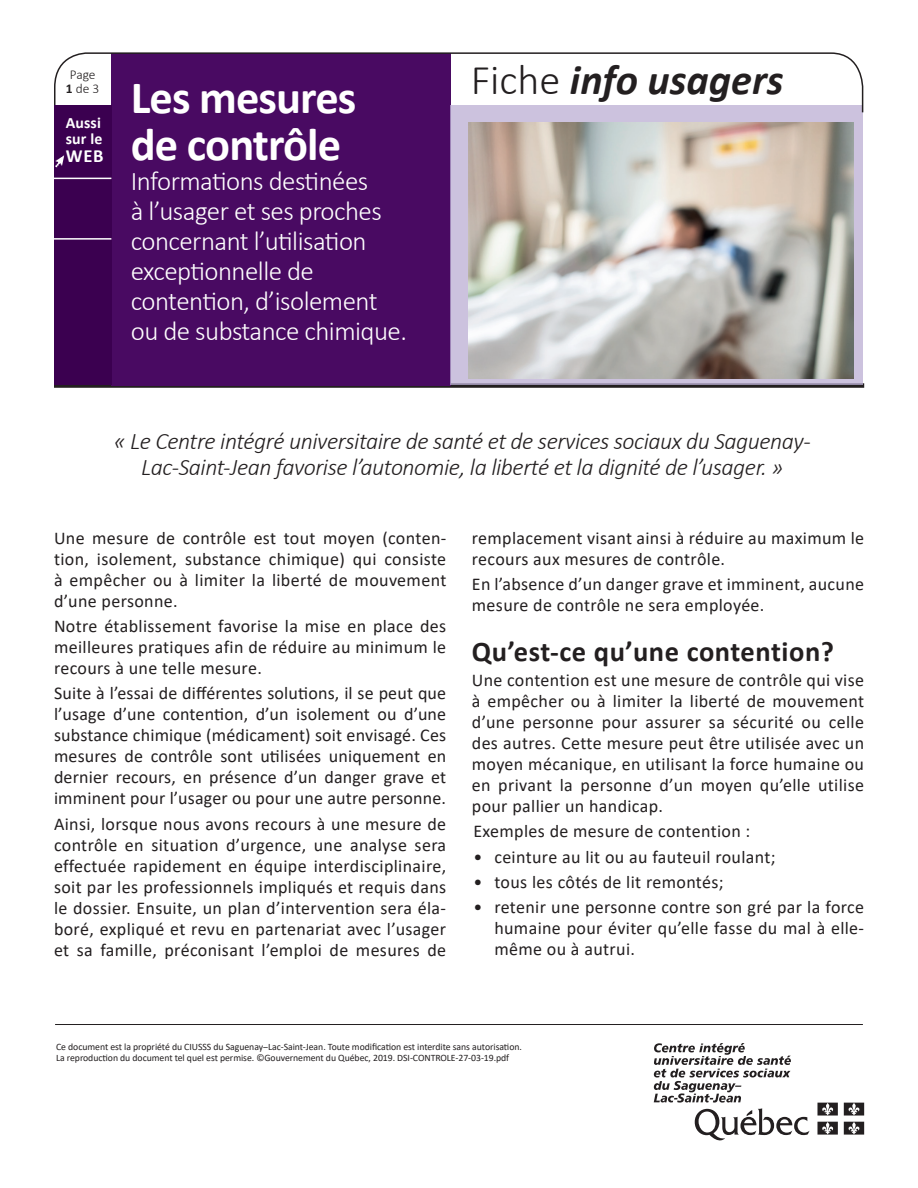
<style>
.page{position:relative;width:918px;height:1188px;background:#fff}
.page>*{position:absolute;margin:0;border:0;box-sizing:border-box;transform-origin:0 0}
.t1{font:700 46.5px/46.7px "Calibri";letter-spacing:-.02em;color:#fff}
.t2{font:italic 700 42.3px "Calibri";color:#231f20}
.t3{font:700 28.5px "Calibri";letter-spacing:.02em;color:#231f20}
.t4{font:300 27px/30px "Calibri";letter-spacing:-.02em;color:#fff}
.t5{font:italic 300 23.85px/26.5px "Calibri";letter-spacing:-.02em;color:#231f20;text-align:center}
.t6{font:700 18.6px "Calibri";color:#fff}
.t7{font:18px/21px "Calibri";letter-spacing:.02em;color:#231f20;text-align:justify}
.t8{font:700 15.9px/15.9px "Calibri";letter-spacing:.01em;color:#fff}
.t9{font:300 13.5px/13.5px "Calibri";letter-spacing:-.005em;color:#231f20}
.t10{font:9.75px/10.5px "Calibri";letter-spacing:-.005em;color:#231f20}
.s1{font-weight:700}
.s2{font-weight:300;font-style:normal}
</style>
<div class="page">
<div style="left:54px;top:383px;width:810px;height:5px;background:#231f20"></div>
<div style="left:111px;top:53px;width:339px;height:333px;background:#490a62"></div>
<svg style="left:450px;top:114px;width:413px;height:271px;background:#c5bbd6"></svg>
<svg style="left:54px;top:52px;width:810px;height:62px"></svg>
<img style="left:469px;top:122px;width:384px;height:256px">
<div style="left:54px;top:105px;width:57px;height:280px;background:#3b0050"></div>
<svg style="left:55px;top:156px;width:9px;height:11px"></svg>
<hr style="left:48px;top:178px;width:63px;height:1px;background:#fff">
<hr style="left:48px;top:238px;width:63px;height:2px;background:#fff">
<svg style="left:654px;top:1043px;width:156px;height:98px"></svg>
<svg style="left:817px;top:1103px;width:21px;height:13px"></svg>
<svg style="left:844px;top:1103px;width:20px;height:13px"></svg>
<svg style="left:817px;top:1122px;width:21px;height:13px"></svg>
<svg style="left:844px;top:1122px;width:20px;height:13px"></svg>
<hr style="left:55px;top:1024px;width:808px;height:1px;background:#231f20">
<p class="t9" style="left:66px;top:68px;width:35px">Page<br><span class="s1">1</span> de 3</p>
<p class="t8" style="left:66px;top:115px;width:38px">Aussi sur le</p>
<p class="t6" style="left:66px;top:143px;width:39px">WEB</p>
<h1 class="t1" style="left:131px;top:74px;width:227px">Les mesures de contrôle</h1>
<h3 class="t4" style="left:131px;top:166px;width:278px">Informations destinées<br>à l’usager et ses proches concernant l’utilisation exceptionnelle de contention, d’isolement ou de substance chimique.</h3>
<h2 class="t2" style="left:471px;top:51px;width:314px"><span class="s2">Fiche</span> info usagers</h2>
<h3 class="t5" style="left:114px;top:428px;width:698px">« Le Centre intégré universitaire de santé et de services sociaux du Saguenay-<br>Lac-Saint-Jean favorise l’autonomie, la liberté et la dignité de l’usager. »</h3>
<p class="t7" style="left:54px;top:527px;width:394px">Une mesure de contrôle est tout moyen (conten&shy;tion, isolement, substance chimique) qui consiste à empêcher ou à limiter la liberté de mouvement d’une personne.</p>
<p class="t7" style="left:54px;top:615px;width:394px">Notre établissement favorise la mise en place des meilleures pratiques afin de réduire au minimum le recours à une telle mesure.</p>
<p class="t7" style="left:54px;top:682px;width:394px">Suite à l’essai de différentes solutions, il se peut que l’usage d’une contention, d’un isolement ou d’une substance chimique (médicament) soit envisagé. Ces mesures de contrôle sont utilisées uniquement en dernier recours, en présence d’un danger grave et imminent pour l’usager ou pour une autre personne.</p>
<p class="t7" style="left:54px;top:813px;width:394px">Ainsi, lorsque nous avons recours à une mesure de contrôle en situation d’urgence, une analyse sera effectuée rapidement en équipe interdisciplinaire, soit par les professionnels impliqués et requis dans le dossier. Ensuite, un plan d’intervention sera éla&shy;boré, expliqué et revu en partenariat avec l’usager et sa famille, préconisant l’emploi de mesures de</p>
<p class="t7" style="left:472px;top:527px;width:394px">remplacement visant ainsi à réduire au maximum le recours aux mesures de contrôle.</p>
<p class="t7" style="left:472px;top:573px;width:394px">En l’absence d’un danger grave et imminent, aucune mesure de contrôle ne sera employée.</p>
<h3 class="t3" style="left:472px;top:631px;width:364px">Qu’est-ce qu’une contention?</h3>
<p class="t7" style="left:472px;top:669px;width:394px">Une contention est une mesure de contrôle qui vise à empêcher ou à limiter la liberté de mouvement d’une personne pour assurer sa sécurité ou celle des autres. Cette mesure peut être utilisée avec un moyen mécanique, en utilisant la force humaine ou en privant la personne d’un moyen qu’elle utilise pour pallier un handicap.</p>
<p class="t7" style="left:473px;top:820px;width:279px">Exemples de mesure de contention :</p>
<p class="t7" style="left:473px;top:846px;width:304px">• ceinture au lit ou au fauteuil roulant;</p>
<p class="t7" style="left:473px;top:871px;width:252px">• tous les côtés de lit remontés;</p>
<p class="t7" style="left:494px;top:896px;width:371px;text-indent:-21px">• retenir une personne contre son gré par la force humaine pour éviter qu’elle fasse du mal à elle&shy;même ou à autrui.</p>
<p class="t10" style="left:56px;top:1042px;width:467px">Ce document est la propriété du CIUSSS du Saguenay‒Lac-Saint-Jean. Toute modification est interdite sans autorisation.<br>La reproduction du document tel quel est permise. ©Gouvernement du Québec, 2019. DSI-CONTROLE-27-03-19.pdf</p>
</div>
